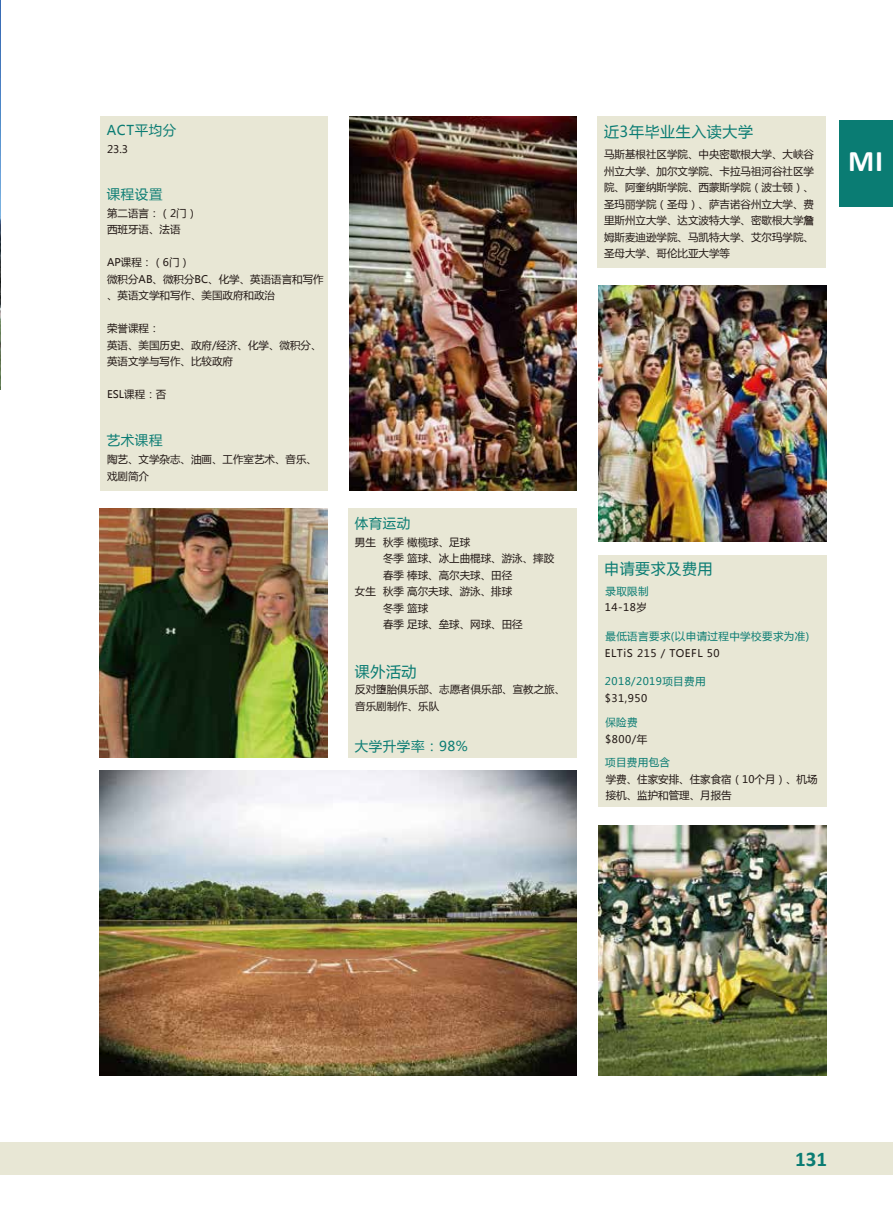
<style>
.page{position:relative;width:893px;height:1212px;background:#fff}
.page>*{position:absolute;margin:0;border:0;box-sizing:border-box;transform-origin:0 0}
.t1{font:700 30px "Calibri";color:#fff}
.t2{font:700 21px "Calibri";color:#0a7c73}
.t3{font:15px "Microsoft Ya Hei";letter-spacing:.04em;color:#0a7c73}
.t4{font:13.5px "Microsoft Ya Hei";letter-spacing:.04em;color:#0a7c73}
.t5{font:10.5px/16.5px "Microsoft Ya Hei";color:#221815}
.t6{font:10.5px "Microsoft Ya Hei";letter-spacing:.04em;color:#0a7c73}
.t7{font:10.5px "Microsoft Ya Hei";letter-spacing:.05em;color:#221815}
</style>
<div class="page">
<div style="left:598px;top:555px;width:228px;height:252px;background:#e8e7d5"></div>
<div style="left:598px;top:116px;width:228px;height:152px;background:#e8e7d5"></div>
<div style="left:349px;top:508px;width:228px;height:249px;background:#e8e7d5"></div>
<div style="left:100px;top:116px;width:228px;height:374px;background:#e8e7d5"></div>
<img style="left:0;top:0;width:1px;height:389px">
<div style="left:0;top:1143px;width:893px;height:32px;background:#e8e7d5"></div>
<div style="left:839px;top:120px;width:54px;height:86px;background:#0a7c73"></div>
<img style="left:349px;top:116px;width:228px;height:374px">
<img style="left:598px;top:286px;width:228px;height:255px">
<img style="left:99px;top:508px;width:229px;height:249px">
<img style="left:99px;top:771px;width:478px;height:304px">
<img style="left:598px;top:825px;width:228px;height:250px">
<p class="t4" style="left:107px;top:121px;width:71px">ACT平均分</p>
<p class="t5" style="left:107px;top:141px;width:22px">23.3</p>
<p class="t4" style="left:107px;top:185px;width:57px">课程设置</p>
<p class="t5" style="left:107px;top:204px;width:92px">第二语言：（2门）西班牙语、法语</p>
<p class="t5" style="left:107px;top:254px;width:218px">AP课程：（6门）<br>微积分AB、微积分BC、化学、英语语言和写作、英语文学和写作、美国政府和政治</p>
<p class="t5" style="left:107px;top:320px;width:216px">荣誉课程：<br>英语、美国历史、政府/经济、化学、微积分、英语文学与写作、比较政府</p>
<p class="t5" style="left:107px;top:386px;width:61px">ESL课程：否</p>
<p class="t4" style="left:107px;top:431px;width:57px">艺术课程</p>
<p class="t5" style="left:107px;top:451px;width:211px">陶艺、文学杂志、油画、工作室艺术、音乐、戏剧简介</p>
<p class="t4" style="left:355px;top:514px;width:57px">体育运动</p>
<p class="t5" style="left:355px;top:533px;width:22px">男生</p>
<p class="t5" style="left:355px;top:583px;width:22px">女生</p>
<p class="t5" style="left:383px;top:533px;width:173px">秋季 橄榄球、足球<br>冬季 篮球、冰上曲棍球、游泳、摔跤春季 棒球、高尔夫球、田径<br>秋季 高尔夫球、游泳、排球<br>冬季 篮球<br>春季 足球、垒球、网球、田径</p>
<h3 class="t3" style="left:355px;top:661px;width:63px">课外活动</h3>
<p class="t5" style="left:355px;top:681px;width:211px">反对堕胎俱乐部、志愿者俱乐部、宣教之旅、音乐剧制作、乐队</p>
<p class="t4" style="left:355px;top:736px;width:115px">大学升学率：98%</p>
<h3 class="t3" style="left:604px;top:121px;width:151px">近3年毕业生入读大学</h3>
<p class="t5" style="left:604px;top:146px;width:212px;text-align:justify">马斯基根社区学院、中央密歇根大学、大峡谷州立大学、加尔文学院、卡拉马祖河谷社区学院、阿奎纳斯学院、西蒙斯学院（波士顿）、圣玛丽学院（圣母）、萨吉诺谷州立大学、费里斯州立大学、达文波特大学、密歇根大学詹姆斯麦迪逊学院、马凯特大学、艾尔玛学院、圣母大学、哥伦比亚大学等</p>
<h1 class="t1" style="left:848px;top:140px;width:36px">MI</h1>
<h3 class="t3" style="left:604px;top:559px;width:110px">申请要求及费用</h3>
<p class="t6" style="left:605px;top:584px;width:45px">录取限制</p>
<p class="t5" style="left:605px;top:599px;width:44px">14-18岁</p>
<p class="t6" style="left:605px;top:629px;width:205px">最低语言要求(以申请过程中学校要求为准)</p>
<p class="t7" style="left:605px;top:646px;width:117px">ELTiS 215 / TOEFL 50</p>
<p class="t6" style="left:605px;top:674px;width:102px">2018/2019项目费用</p>
<p class="t5" style="left:605px;top:689px;width:44px">$31,950</p>
<p class="t6" style="left:605px;top:715px;width:34px">保险费</p>
<p class="t5" style="left:605px;top:730px;width:44px">$800/年</p>
<p class="t6" style="left:605px;top:755px;width:67px">项目费用包含</p>
<p class="t5" style="left:606px;top:770px;width:213px">学费、住家安排、住家食宿（10个月）、机场接机、监护和管理、月报告</p>
<h2 class="t2" style="left:795px;top:1144px;width:33px">131</h2>
</div>
